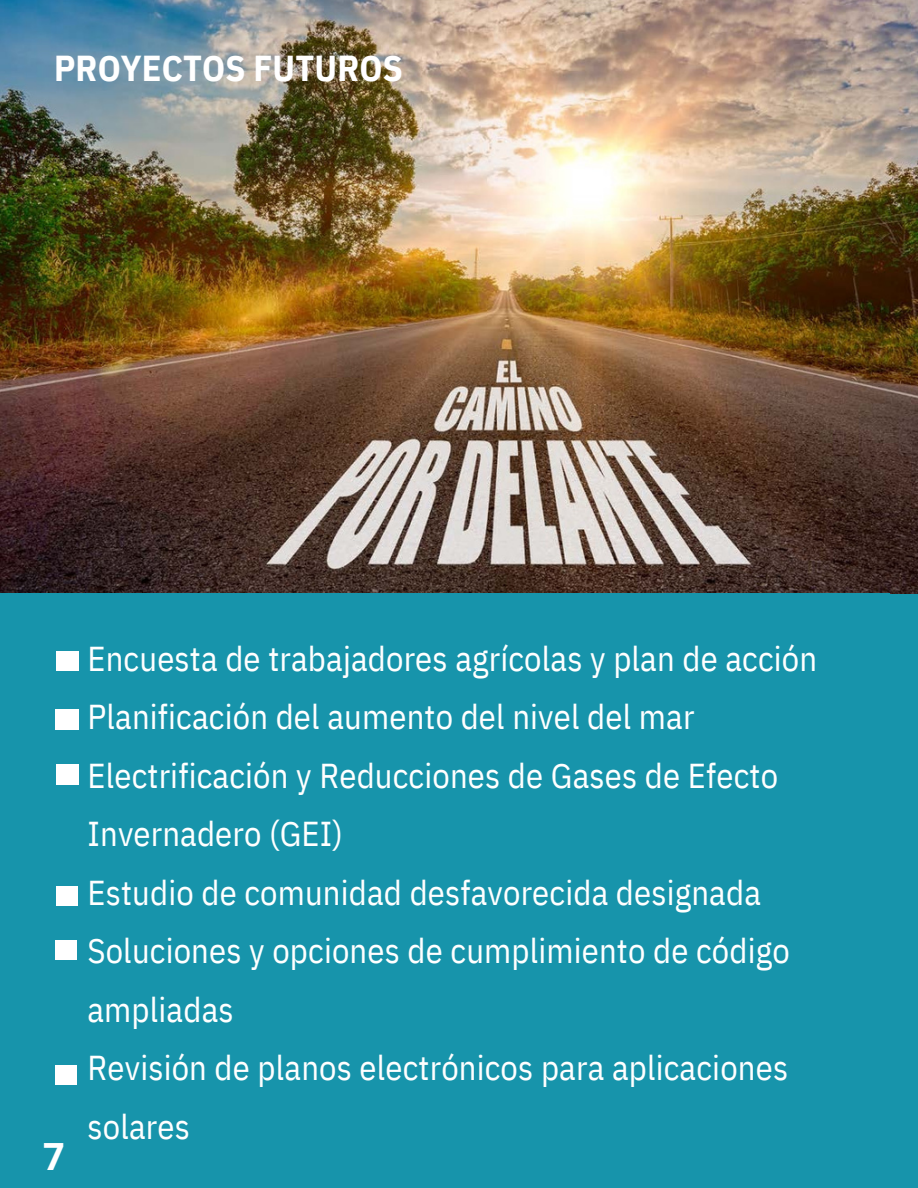
<style>
.page{position:relative;width:918px;height:1188px;background:#fff}
.page>*{position:absolute;margin:0;border:0;box-sizing:border-box;transform-origin:0 0}
.t1{font:700 37.5px "Open Sans";color:#fff}
.t2{font:700 36px "IBM Plex Sans Cond";letter-spacing:.005em;color:#fff}
.t3{font:34.5px/58.5px "IBM Plex Sans Cond";letter-spacing:.005em;color:#fff}
</style>
<div class="page">
<img style="left:0;top:0;width:918px;height:594px">
<div style="left:0;top:594px;width:918px;height:594px;background:#1794ab"></div>
<div style="left:56px;top:651px;width:22px;height:19px;background:#fff"></div>
<div style="left:56px;top:765px;width:22px;height:19px;background:#fff"></div>
<div style="left:56px;top:886px;width:22px;height:19px;background:#fff"></div>
<div style="left:56px;top:709px;width:23px;height:21px;background:#fff"></div>
<div style="left:56px;top:941px;width:21px;height:19px;background:#fff"></div>
<div style="left:56px;top:1065px;width:21px;height:19px;background:#fff"></div>
<p class="t2" style="left:54px;top:44px;width:350px">PROYECTOS FUTUROS</p>
<p class="t1" style="left:43px;top:1130px;width:23px">7</p>
<p class="t3" style="left:87px;top:628px;width:731px">Encuesta de trabajadores agrícolas y plan de acción</p>
<p class="t3" style="left:87px;top:687px;width:608px">Planificación del aumento del nivel del mar</p>
<p class="t3" style="left:87px;top:745px;width:692px">Electrificación y Reducciones de Gases de Efecto<br>Invernadero (GEI)</p>
<p class="t3" style="left:87px;top:862px;width:675px">Estudio de comunidad desfavorecida designada</p>
<p class="t3" style="left:87px;top:921px;width:704px">Soluciones y opciones de cumplimiento de código ampliadas</p>
<p class="t3" style="left:87px;top:1038px;width:702px">Revisión de planos electrónicos para aplicaciones solares</p>
</div>
